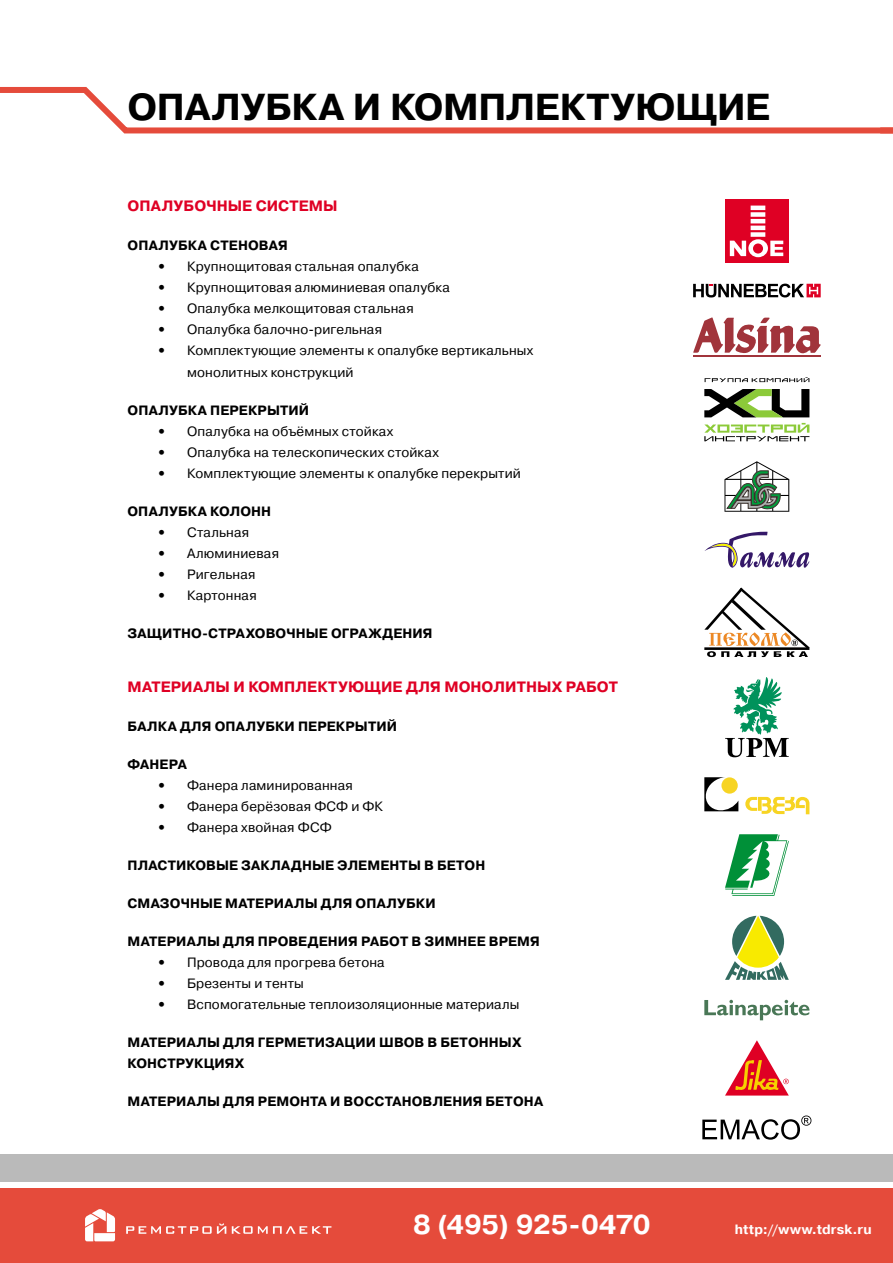
<style>
.page{position:relative;width:893px;height:1263px;background:#fff}
.page>*{position:absolute;margin:0;border:0;box-sizing:border-box;transform-origin:0 0}
.t1{font:700 37.5px "Pragmatica C";letter-spacing:-.005em;color:#000}
.t2{font:700 27.3px "Pragmatica C";letter-spacing:-.01em;color:#fff}
.t3{font:700 15px "Pragmatica C";letter-spacing:.005em;color:#df0024}
.t4{font:13.5px/21px "Pragmatica C";letter-spacing:.01em;color:#000}
.t5{font:700 13.5px/21px "Pragmatica C";letter-spacing:.01em;color:#000}
.t6{font:700 13.5px "Pragmatica C";letter-spacing:.015em;color:#fff}
.s1{font-weight:700}
</style>
<div class="page">
<div style="left:0;top:1155px;width:893px;height:27px;background:#bababa"></div>
<div style="left:0;top:1189px;width:893px;height:74px;background:#e54b3b"></div>
<svg style="left:126px;top:1223px;width:205px;height:11px"></svg>
<svg style="left:85px;top:1209px;width:30px;height:32px"></svg>
<svg style="left:0;top:87px;width:874px;height:47px"></svg>
<svg style="left:874px;top:127px;width:19px;height:7px"></svg>
<svg style="left:725px;top:677px;width:64px;height:80px"></svg>
<svg style="left:725px;top:1040px;width:64px;height:55px"></svg>
<svg style="left:704px;top:1000px;width:105px;height:20px"></svg>
<svg style="left:705px;top:377px;width:104px;height:5px"></svg>
<svg style="left:704px;top:423px;width:105px;height:18px"></svg>
<svg style="left:704px;top:389px;width:105px;height:28px"></svg>
<svg style="left:704px;top:532px;width:105px;height:36px"></svg>
<svg style="left:693px;top:284px;width:128px;height:13px"></svg>
<svg style="left:725px;top:834px;width:64px;height:62px"></svg>
<svg style="left:725px;top:916px;width:64px;height:64px"></svg>
<svg style="left:745px;top:797px;width:64px;height:17px"></svg>
<svg style="left:704px;top:777px;width:34px;height:34px"></svg>
<div style="left:721px;top:777px;width:17px;height:17px;background:#f7d423;border-radius:50%"></div>
<svg style="left:702px;top:1115px;width:109px;height:25px"></svg>
<svg style="left:693px;top:317px;width:128px;height:37px"></svg>
<hr style="left:693px;top:355px;width:127px;height:1px;background:#a1343b">
<svg style="left:704px;top:588px;width:105px;height:69px"></svg>
<svg style="left:724px;top:461px;width:65px;height:51px"></svg>
<div style="left:725px;top:200px;width:63px;height:63px;background:#df0024"></div>
<svg style="left:730px;top:206px;width:53px;height:51px"></svg>
<h1 class="t1" style="left:128px;top:87px;width:644px">ОПАЛУБКА И КОМПЛЕКТУЮЩИЕ</h1>
<p class="t3" style="left:128px;top:198px;width:211px">ОПАЛУБОЧНЫЕ СИСТЕМЫ</p>
<p class="t5" style="left:128px;top:235px;width:162px">ОПАЛУБКА СТЕНОВАЯ</p>
<p class="t4" style="left:157px;top:256px;width:263px"><span class="s1">•</span> Крупнощитовая стальная опалубка</p>
<p class="t4" style="left:157px;top:277px;width:294px"><span class="s1">•</span> Крупнощитовая алюминиевая опалубка</p>
<p class="t4" style="left:157px;top:298px;width:258px"><span class="s1">•</span> Опалубка мелкощитовая стальная</p>
<p class="t4" style="left:157px;top:319px;width:226px"><span class="s1">•</span> Опалубка балочно-ригельная</p>
<p class="t4" style="left:187px;top:340px;width:348px;text-indent:-30px"><span class="s1">•</span> Комплектующие элементы к опалубке вертикальных монолитных конструкций</p>
<p class="t5" style="left:128px;top:399px;width:183px">ОПАЛУБКА ПЕРЕКРЫТИЙ</p>
<p class="t4" style="left:157px;top:420px;width:238px"><span class="s1">•</span> Опалубка на объёмных стойках</p>
<p class="t4" style="left:157px;top:441px;width:283px"><span class="s1">•</span> Опалубка на телескопических стойках</p>
<p class="t4" style="left:157px;top:462px;width:365px"><span class="s1">•</span> Комплектующие элементы к опалубке перекрытий</p>
<p class="t5" style="left:128px;top:500px;width:145px">ОПАЛУБКА КОЛОНН</p>
<p class="t4" style="left:157px;top:521px;width:93px"><span class="s1">•</span> Стальная</p>
<p class="t4" style="left:157px;top:542px;width:123px"><span class="s1">•</span> Алюминиевая</p>
<p class="t4" style="left:157px;top:563px;width:100px"><span class="s1">•</span> Ригельная</p>
<p class="t4" style="left:157px;top:584px;width:101px"><span class="s1">•</span> Картонная</p>
<p class="t5" style="left:128px;top:622px;width:307px">ЗАЩИТНО-СТРАХОВОЧНЫЕ ОГРАЖДЕНИЯ</p>
<p class="t3" style="left:128px;top:678px;width:492px">МАТЕРИАЛЫ И КОМПЛЕКТУЮЩИЕ ДЛЯ МОНОЛИТНЫХ РАБОТ</p>
<p class="t5" style="left:128px;top:716px;width:271px">БАЛКА ДЛЯ ОПАЛУБКИ ПЕРЕКРЫТИЙ</p>
<p class="t5" style="left:128px;top:754px;width:61px">ФАНЕРА</p>
<p class="t4" style="left:157px;top:775px;width:197px"><span class="s1">•</span> Фанера ламинированная</p>
<p class="t4" style="left:157px;top:796px;width:227px"><span class="s1">•</span> Фанера берёзовая ФСФ и ФК</p>
<p class="t4" style="left:157px;top:817px;width:176px"><span class="s1">•</span> Фанера хвойная ФСФ</p>
<p class="t5" style="left:128px;top:855px;width:359px">ПЛАСТИКОВЫЕ ЗАКЛАДНЫЕ ЭЛЕМЕНТЫ В БЕТОН</p>
<p class="t5" style="left:128px;top:893px;width:310px">СМАЗОЧНЫЕ МАТЕРИАЛЫ ДЛЯ ОПАЛУБКИ</p>
<p class="t5" style="left:128px;top:931px;width:414px">МАТЕРИАЛЫ ДЛЯ ПРОВЕДЕНИЯ РАБОТ В ЗИМНЕЕ ВРЕМЯ</p>
<p class="t4" style="left:157px;top:952px;width:229px"><span class="s1">•</span> Провода для прогрева бетона</p>
<p class="t4" style="left:157px;top:973px;width:148px"><span class="s1">•</span> Брезенты и тенты</p>
<p class="t4" style="left:157px;top:994px;width:364px"><span class="s1">•</span> Вспомогательные теплоизоляционные материалы</p>
<p class="t5" style="left:128px;top:1032px;width:395px">МАТЕРИАЛЫ ДЛЯ ГЕРМЕТИЗАЦИИ ШВОВ В БЕТОННЫХ<br>КОНСТРУКЦИЯХ</p>
<p class="t5" style="left:128px;top:1091px;width:417px">МАТЕРИАЛЫ ДЛЯ РЕМОНТА И ВОССТАНОВЛЕНИЯ БЕТОНА</p>
<h2 class="t2" style="left:413px;top:1209px;width:239px">8 (495) 925-0470</h2>
<p class="t6" style="left:735px;top:1221px;width:138px">http://www.tdrsk.ru</p>
</div>
